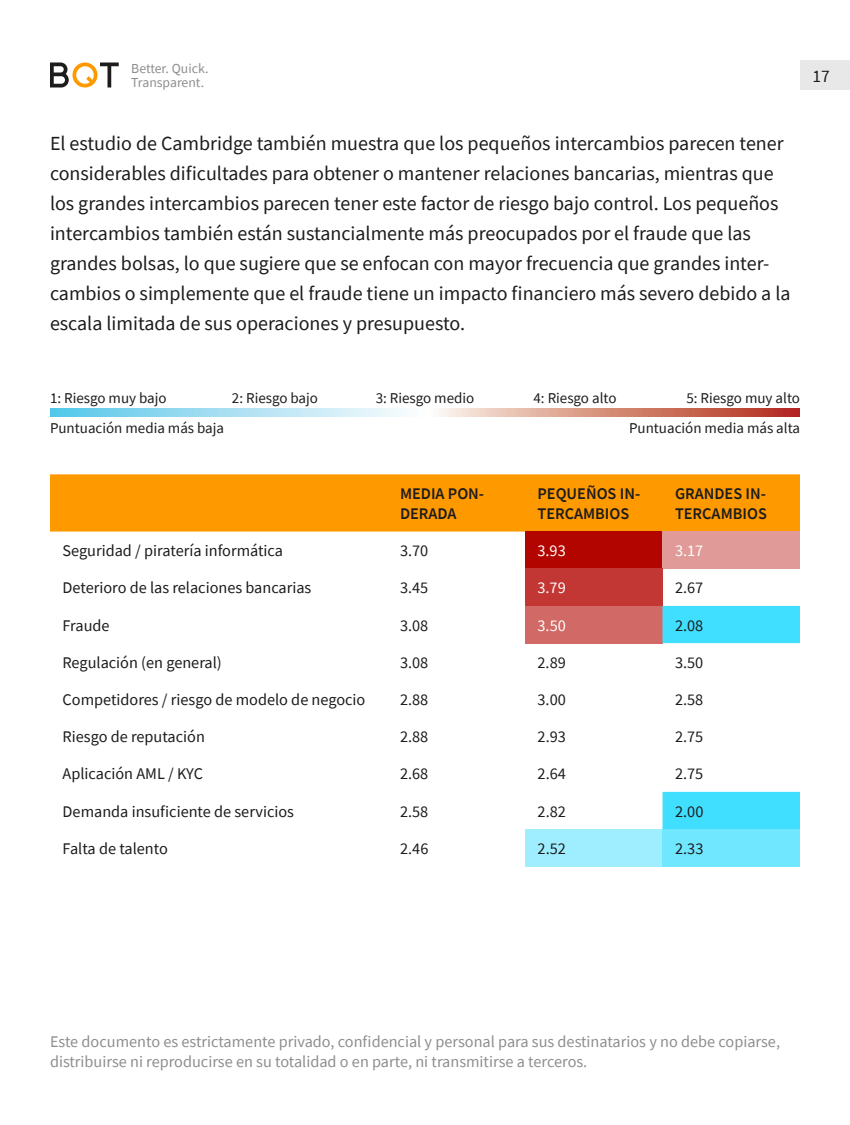
<style>
.page{position:relative;width:850px;height:1125px;background:#fff}
.page>*{position:absolute;margin:0;border:0;box-sizing:border-box;transform-origin:0 0}
.t1{font:20px/30px "Source Sans Pro";color:#1c1c1c}
.t2{font:17.5px "Source Sans Pro";color:#1c1c1c}
.t3{font:16.25px "Source Sans Pro";color:#1c1c1c}
.t4{font:16.25px/20px "Source Sans Pro";color:#8e8e8e}
.t5{font:600 16.25px/20px "Source Sans Pro";color:#1c1c1c}
.t6{font:16.25px "Source Sans Pro";color:#fff}
.t7{font:15px "Source Sans Pro";color:#1c1c1c}
.t8{font:13.75px/13.8px "Source Sans Pro";color:#8e8e8e}
</style>
<div class="page">
<svg style="left:50px;top:62px;width:69px;height:26px"></svg>
<div style="left:800px;top:60px;width:50px;height:30px;background:#e8e8e8"></div>
<div style="left:50px;top:474px;width:750px;height:58px;background:#f90"></div>
<div style="left:525px;top:532px;width:137px;height:37px;background:#b30500"></div>
<div style="left:662px;top:532px;width:138px;height:37px;background:#e09b99"></div>
<div style="left:525px;top:569px;width:137px;height:37px;background:#c23733"></div>
<div style="left:525px;top:606px;width:137px;height:37px;background:#d16966"></div>
<svg style="left:662px;top:606px;width:138px;height:223px"></svg>
<div style="left:525px;top:829px;width:137px;height:37px;background:#9feeff"></div>
<div style="left:662px;top:829px;width:138px;height:37px;background:#70e6ff"></div>
<svg style="left:50px;top:409px;width:750px;height:7px;background:#c0b7b8"></svg>
<p class="t8" style="left:131px;top:61px;width:79px">Better. Quick.<br>Transparent.</p>
<p class="t1" style="left:50px;top:128px;width:742px">El estudio de Cambridge también muestra que los pequeños intercambios parecen tener considerables dificultades para obtener o mantener relaciones bancarias, mientras que los grandes intercambios parecen tener este factor de riesgo bajo control. Los pequeños intercambios también están sustancialmente más preocupados por el fraude que las grandes bolsas, lo que sugiere que se enfocan con mayor frecuencia que grandes inter&shy;cambios o simplemente que el fraude tiene un impacto financiero más severo debido a la escala limitada de sus operaciones y presupuesto.</p>
<p class="t2" style="left:812px;top:65px;width:19px">17</p>
<p class="t7" style="left:50px;top:389px;width:118px">1: Riesgo muy bajo</p>
<p class="t7" style="left:232px;top:389px;width:88px">2: Riesgo bajo</p>
<p class="t7" style="left:376px;top:389px;width:100px">3: Riesgo medio</p>
<p class="t7" style="left:533px;top:389px;width:84px">4: Riesgo alto</p>
<p class="t7" style="left:686px;top:389px;width:115px">5: Riesgo muy alto</p>
<p class="t7" style="left:50px;top:419px;width:176px">Puntuación media más baja</p>
<p class="t7" style="left:629px;top:419px;width:172px">Puntuación media más alta</p>
<p class="t5" style="left:400px;top:483px;width:86px">MEDIA PON-<br>DERADA</p>
<p class="t5" style="left:538px;top:483px;width:104px">PEQUEÑOS IN-<br>TERCAMBIOS</p>
<p class="t5" style="left:675px;top:483px;width:93px">GRANDES IN-<br>TERCAMBIOS</p>
<p class="t3" style="left:63px;top:541px;width:222px">Seguridad / piratería informática</p>
<p class="t3" style="left:400px;top:541px;width:30px">3.70</p>
<p class="t6" style="left:538px;top:541px;width:30px">3.93</p>
<p class="t6" style="left:675px;top:541px;width:30px">3.17</p>
<p class="t3" style="left:63px;top:578px;width:250px">Deterioro de las relaciones bancarias</p>
<p class="t3" style="left:400px;top:578px;width:30px">3.45</p>
<p class="t6" style="left:538px;top:578px;width:30px">3.79</p>
<p class="t3" style="left:675px;top:578px;width:30px">2.67</p>
<p class="t3" style="left:63px;top:615px;width:49px">Fraude</p>
<p class="t3" style="left:400px;top:615px;width:30px">3.08</p>
<p class="t6" style="left:538px;top:615px;width:30px">3.50</p>
<p class="t3" style="left:675px;top:615px;width:30px">2.08</p>
<p class="t3" style="left:63px;top:652px;width:161px">Regulación (en general)</p>
<p class="t3" style="left:400px;top:652px;width:30px">3.08</p>
<p class="t3" style="left:538px;top:652px;width:30px">2.89</p>
<p class="t3" style="left:675px;top:652px;width:30px">3.50</p>
<p class="t3" style="left:63px;top:689px;width:304px">Competidores / riesgo de modelo de negocio</p>
<p class="t3" style="left:400px;top:689px;width:30px">2.88</p>
<p class="t3" style="left:538px;top:689px;width:30px">3.00</p>
<p class="t3" style="left:675px;top:689px;width:30px">2.58</p>
<p class="t3" style="left:63px;top:726px;width:144px">Riesgo de reputación</p>
<p class="t3" style="left:400px;top:726px;width:30px">2.88</p>
<p class="t3" style="left:538px;top:726px;width:30px">2.93</p>
<p class="t3" style="left:675px;top:726px;width:30px">2.75</p>
<p class="t3" style="left:63px;top:764px;width:142px">Aplicación AML / KYC</p>
<p class="t3" style="left:400px;top:764px;width:30px">2.68</p>
<p class="t3" style="left:538px;top:764px;width:30px">2.64</p>
<p class="t3" style="left:675px;top:764px;width:30px">2.75</p>
<p class="t3" style="left:63px;top:801px;width:233px">Demanda insuficiente de servicios</p>
<p class="t3" style="left:400px;top:801px;width:30px">2.58</p>
<p class="t3" style="left:538px;top:801px;width:30px">2.82</p>
<p class="t3" style="left:675px;top:801px;width:30px">2.00</p>
<p class="t3" style="left:63px;top:838px;width:107px">Falta de talento</p>
<p class="t3" style="left:400px;top:838px;width:30px">2.46</p>
<p class="t3" style="left:538px;top:838px;width:30px">2.52</p>
<p class="t3" style="left:675px;top:838px;width:30px">2.33</p>
<p class="t4" style="left:50px;top:1032px;width:732px">Este documento es estrictamente privado, confidencial y personal para sus destinatarios y no debe copiarse, distribuirse ni reproducirse en su totalidad o en parte, ni transmitirse a terceros.</p>
</div>
